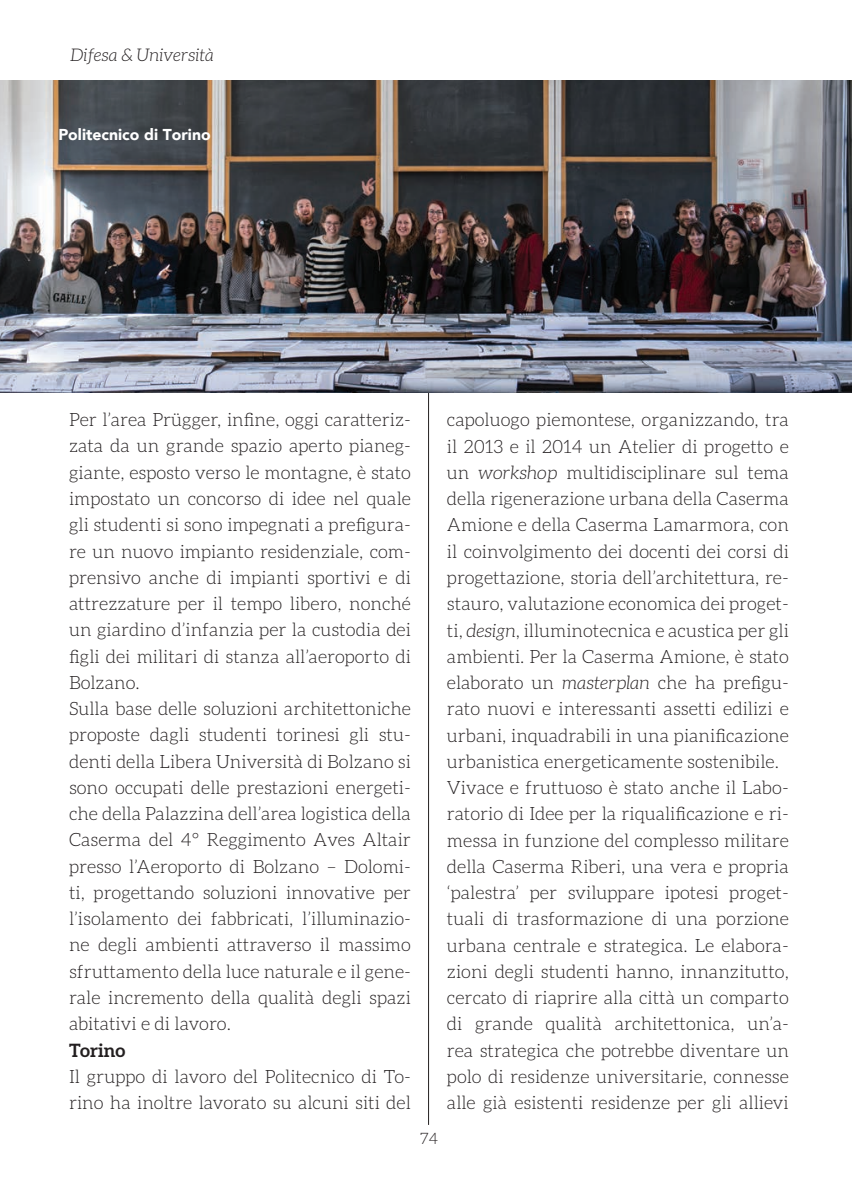
<style>
.page{position:relative;width:858px;height:1185px;background:#fff}
.page>*{position:absolute;margin:0;border:0;box-sizing:border-box;transform-origin:0 0}
.t1{font:300 18.38px/26.2px "Aleo";color:#231f20}
.t2{font:700 18.38px "Aleo";color:#231f20}
.t3{font:italic 300 17.5px "Aleo";color:#231f20}
.t4{font:900 15.75px "Avenir";color:#fff}
.t5{font:300 15.75px "Aleo";color:#231f20}
.s1{font-style:italic}
</style>
<div class="page">
<hr style="left:428px;top:146px;width:1px;height:979px;background:#231f20">
<img style="left:0;top:81px;width:850px;height:311px">
<p class="t3" style="left:70px;top:45px;width:145px">Difesa &amp; Università</p>
<p class="t4" style="left:58px;top:121px;width:154px">Politecnico di Torino</p>
<p class="t1" style="left:69px;top:406px;width:343px">Per l’area Prügger, infine, oggi caratteriz&shy;zata da un grande spazio aperto pianeg&shy;giante, esposto verso le montagne, è stato impostato un concorso di idee nel quale gli studenti si sono impegnati a prefigura&shy;re un nuovo impianto residenziale, com&shy;prensivo anche di impianti sportivi e di attrezzature per il tempo libero, nonché un giardino d’infanzia per la custodia dei figli dei militari di stanza all’aeroporto di Bolzano.<br>Sulla base delle soluzioni architettoniche proposte dagli studenti torinesi gli stu&shy;denti della Libera Università di Bolzano si sono occupati delle prestazioni energeti&shy;che della Palazzina dell’area logistica della Caserma del 4° Reggimento Aves Altair presso l’Aeroporto di Bolzano – Dolomi&shy;ti, progettando soluzioni innovative per l’isolamento dei fabbricati, l’illuminazio&shy;ne degli ambienti attraverso il massimo sfruttamento della luce naturale e il gene&shy;rale incremento della qualità degli spazi abitativi e di lavoro.</p>
<p class="t2" style="left:69px;top:1039px;width:58px">Torino</p>
<p class="t1" style="left:69px;top:1063px;width:343px">Il gruppo di lavoro del Politecnico di To&shy;rino ha inoltre lavorato su alcuni siti del</p>
<p class="t5" style="left:420px;top:1129px;width:19px">74</p>
<p class="t1" style="left:447px;top:407px;width:343px">capoluogo piemontese, organizzando, tra il 2013 e il 2014 un Atelier di progetto e un <span class="s1">workshop</span> multidisciplinare sul tema della rigenerazione urbana della Caserma Amione e della Caserma Lamarmora, con il coinvolgimento dei docenti dei corsi di progettazione, storia dell’architettura, re&shy;stauro, valutazione economica dei proget&shy;ti, <span class="s1">design</span>, illuminotecnica e acustica per gli ambienti. Per la Caserma Amione, è stato elaborato un <span class="s1">masterplan</span> che ha prefigu&shy;rato nuovi e interessanti assetti edilizi e urbani, inquadrabili in una pianificazione urbanistica energeticamente sostenibile.<br>Vivace e fruttuoso è stato anche il Labo&shy;ratorio di Idee per la riqualificazione e ri&shy;messa in funzione del complesso militare della Caserma Riberi, una vera e propria ‘palestra’ per sviluppare ipotesi proget&shy;tuali di trasformazione di una porzione urbana centrale e strategica. Le elabora&shy;zioni degli studenti hanno, innanzitutto, cercato di riaprire alla città un comparto di grande qualità architettonica, un’a&shy;rea strategica che potrebbe diventare un polo di residenze universitarie, connesse alle già esistenti residenze per gli allievi</p>
</div>
